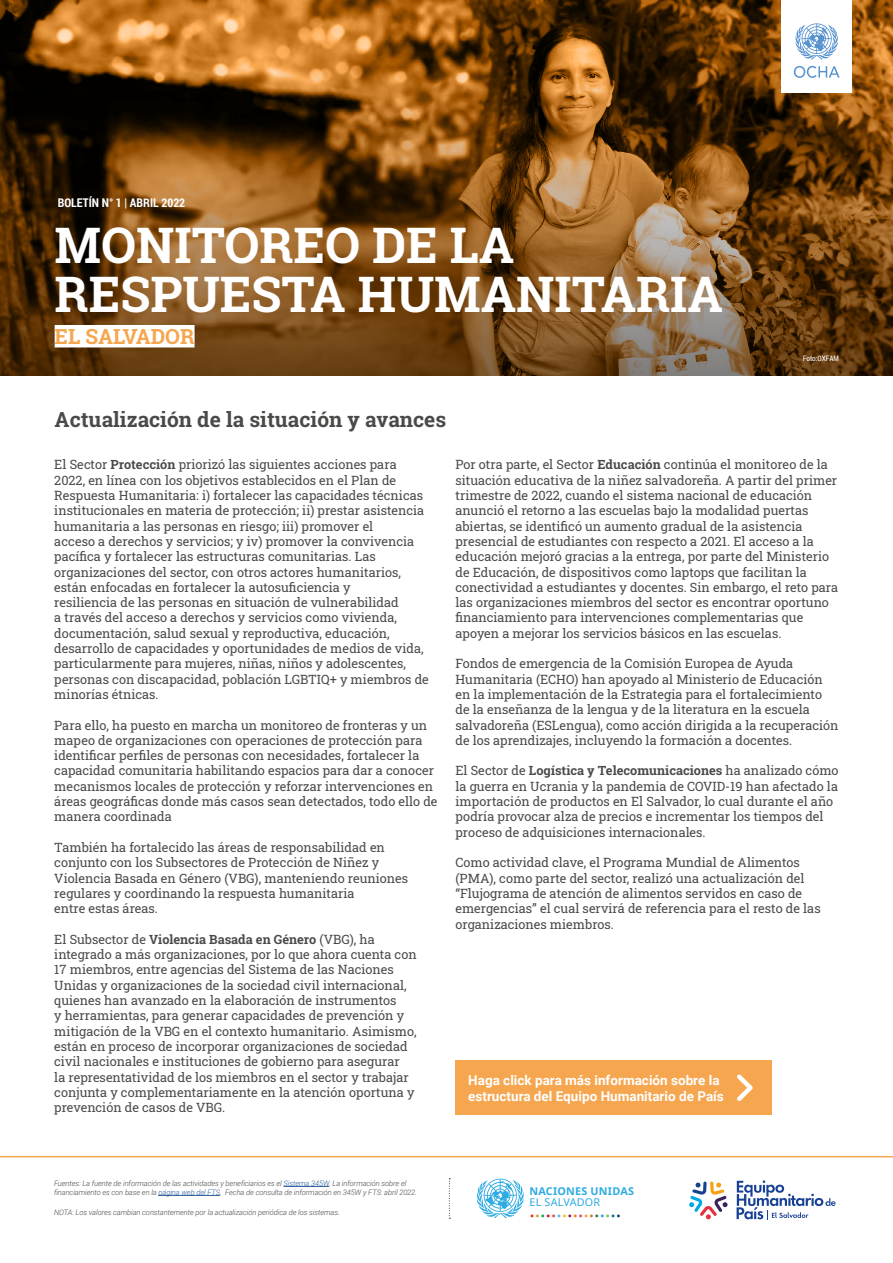
<style>
.page{position:relative;width:893px;height:1263px;background:#fff}
.page>*{position:absolute;margin:0;border:0;box-sizing:border-box;transform-origin:0 0}
.t1{font:700 49.5px/49.5px "Roboto Slab";color:#fff}
.t2{font:700 21px "Roboto Slab";color:#4a4a49}
.t3{font:700 21px "Roboto Slab";color:#f6a64f}
.t4{font:700 13.5px/16.2px "Roboto";color:#fff}
.t5{font:12.75px/15.3px "Roboto Slab";color:#4a4a49}
.t6{font:700 12px "Roboto Condensed";color:#fff}
.t7{font:700 10.8px "Noto Sans";letter-spacing:.02em;color:#2dabe2}
.t8{font:10.8px "Noto Sans";letter-spacing:.02em;color:#2dabe2}
.t9{font:italic 300 7.5px/9px "Roboto";letter-spacing:-.01em;color:#4a4a49}
.t10{font:7.5px "Roboto Condensed";letter-spacing:-.01em;color:#fff}
.s1{font-weight:700}
.s2{color:#275b9b}
.s3{font-size:9px}
</style>
<div class="page">
<svg style="left:0;top:0;width:893px;height:376px;background:#754919"></svg>
<div style="left:781px;top:0;width:71px;height:93px;background:#fff"></div>
<div style="left:55px;top:325px;width:140px;height:22px;background:#fff"></div>
<svg style="left:794px;top:66px;width:46px;height:12px"></svg>
<svg style="left:795px;top:23px;width:43px;height:37px"></svg>
<hr style="left:284px;top:1186px;width:45px;height:1px;background:#275b9b">
<hr style="left:159px;top:1195px;width:61px;height:1px;background:#275b9b">
<hr style="left:0;top:1156px;width:893px;height:1px;background:#f6a64f">
<svg style="left:449px;top:1178px;width:1px;height:41px"></svg>
<svg style="left:689px;top:1181px;width:39px;height:38px"></svg>
<svg style="left:737px;top:1180px;width:99px;height:40px"></svg>
<svg style="left:530px;top:1214px;width:90px;height:3px"></svg>
<svg style="left:477px;top:1178px;width:47px;height:40px"></svg>
<div style="left:455px;top:1060px;width:317px;height:55px;background:#f6a64f"></div>
<svg style="left:737px;top:1074px;width:16px;height:27px"></svg>
<p class="t6" style="left:58px;top:194px;width:129px">BOLETÍN N° 1 | ABRIL 2022</p>
<h1 class="t1" style="left:55px;top:219px;width:670px">MONITOREO DE LA<br>RESPUESTA HUMANITARIA</h1>
<h2 class="t3" style="left:55px;top:322px;width:141px">EL SALVADOR</h2>
<h2 class="t2" style="left:55px;top:405px;width:393px">Actualización de la situación y avances</h2>
<p class="t10" style="left:803px;top:353px;width:38px">Foto:OXFAM</p>
<p class="t5" style="left:54px;top:457px;width:376px">El Sector <span class="s1">Protección</span> priorizó las siguientes acciones para 2022, en línea con los objetivos establecidos en el Plan de Respuesta Humanitaria: i) fortalecer las capacidades técnicas institucionales en materia de protección; ii) prestar asistencia humanitaria a las personas en riesgo; iii) promover el<br>acceso a derechos y servicios; y iv) promover la convivencia pacífica y fortalecer las estructuras comunitarias. Las organizaciones del sector, con otros actores humanitarios, están enfocadas en fortalecer la autosuficiencia y<br>resiliencia de las personas en situación de vulnerabilidad<br>a través del acceso a derechos y servicios como vivienda, documentación, salud sexual y reproductiva, educación, desarrollo de capacidades y oportunidades de medios de vida, particularmente para mujeres, niñas, niños y adolescentes, personas con discapacidad, población LGBTIQ+ y miembros de minorías étnicas.</p>
<p class="t5" style="left:54px;top:717px;width:385px">Para ello, ha puesto en marcha un monitoreo de fronteras y un mapeo de organizaciones con operaciones de protección para identificar perfiles de personas con necesidades, fortalecer la capacidad comunitaria habilitando espacios para dar a conocer mecanismos locales de protección y reforzar intervenciones en áreas geográficas donde más casos sean detectados, todo ello de manera coordinada</p>
<p class="t5" style="left:54px;top:839px;width:355px">También ha fortalecido las áreas de responsabilidad en conjunto con los Subsectores de Protección de Niñez y Violencia Basada en Género (VBG), manteniendo reuniones regulares y coordinando la respuesta humanitaria<br>entre estas áreas.</p>
<p class="t5" style="left:54px;top:931px;width:364px">El Subsector de <span class="s1">Violencia Basada en Género</span> (VBG), ha integrado a más organizaciones, por lo que ahora cuenta con 17 miembros, entre agencias del Sistema de las Naciones Unidas y organizaciones de la sociedad civil internacional, quienes han avanzado en la elaboración de instrumentos<br>y herramientas, para generar capacidades de prevención y mitigación de la VBG en el contexto humanitario. Asimismo, están en proceso de incorporar organizaciones de sociedad civil nacionales e instituciones de gobierno para asegurar<br>la representatividad de los miembros en el sector y trabajar conjunta y complementariamente en la atención oportuna y prevención de casos de VBG.</p>
<p class="t5" style="left:455px;top:457px;width:384px">Por otra parte, el Sector <span class="s1">Educación</span> continúa el monitoreo de la situación educativa de la niñez salvadoreña. A partir del primer trimestre de 2022, cuando el sistema nacional de educación anunció el retorno a las escuelas bajo la modalidad puertas abiertas, se identificó un aumento gradual de la asistencia presencial de estudiantes con respecto a 2021. El acceso a la educación mejoró gracias a la entrega, por parte del Ministerio de Educación, de dispositivos como laptops que facilitan la conectividad a estudiantes y docentes. Sin embargo, el reto para las organizaciones miembros del sector es encontrar oportuno financiamiento para intervenciones complementarias que apoyen a mejorar los servicios básicos en las escuelas.</p>
<p class="t5" style="left:455px;top:656px;width:385px">Fondos de emergencia de la Comisión Europea de Ayuda Humanitaria (ECHO) han apoyado al Ministerio de Educación en la implementación de la Estrategia para el fortalecimiento de la enseñanza de la lengua y de la literatura en la escuela salvadoreña (ESLengua), como acción dirigida a la recuperación de los aprendizajes, incluyendo la formación a docentes.</p>
<p class="t5" style="left:455px;top:763px;width:385px">El Sector de <span class="s1">Logística y Telecomunicaciones</span> ha analizado cómo la guerra en Ucrania y la pandemia de COVID-19 han afectado la importación de productos en El Salvador, lo cual durante el año podría provocar alza de precios e incrementar los tiempos del proceso de adquisiciones internacionales.</p>
<p class="t5" style="left:455px;top:855px;width:367px">Como actividad clave, el Programa Mundial de Alimentos (PMA), como parte del sector, realizó una actualización del “Flujograma de atención de alimentos servidos en caso de emergencias” el cual servirá de referencia para el resto de las organizaciones miembros.</p>
<p class="t4" style="left:468px;top:1071px;width:257px">Haga click para más información sobre la estructura del Equipo Humanitario de País</p>
<p class="t9" style="left:54px;top:1178px;width:365px">Fuentes: La fuente de información de las actividades y beneficiarios es el <span class="s2">Sistema 345W</span>. La información sobre el financiamiento es con base en la <span class="s2">página web del FTS</span>. Fecha de consulta de información en 345W y FTS: abril 2022.</p>
<p class="t9" style="left:54px;top:1207px;width:288px">NOTA: Los valores cambian constantemente por la actualización periódica de los sistemas<span class="s3">.</span></p>
<p class="t7" style="left:529px;top:1183px;width:106px">NACIONES UNIDAS</p>
<p class="t8" style="left:529px;top:1195px;width:72px">EL SALVADOR</p>
</div>
